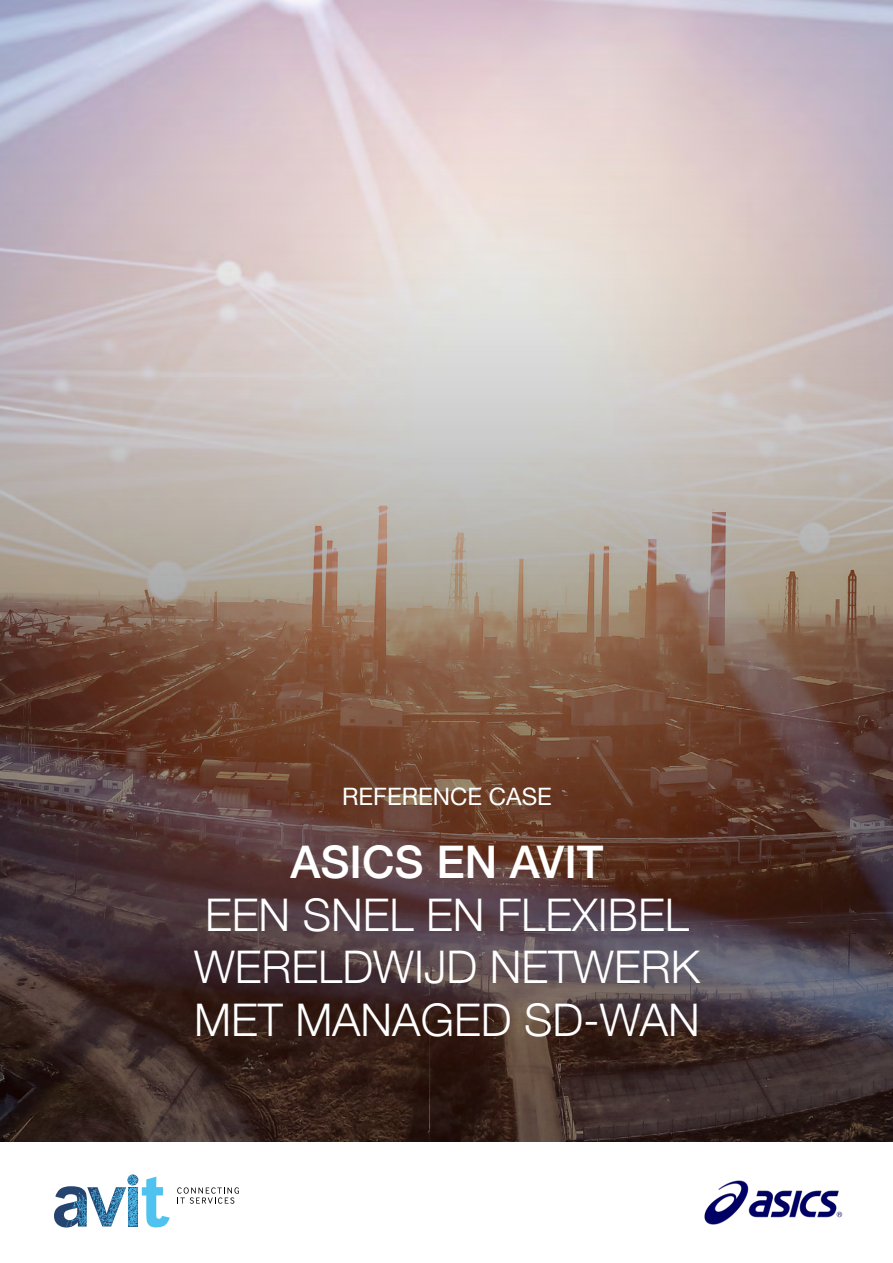
<style>
.page{position:relative;width:893px;height:1263px;background:#fff}
.page>*{position:absolute;margin:0;border:0;box-sizing:border-box;transform-origin:0 0}
.t1{font:300 45px/52.5px "Helvetica Neue";color:#fff}
.t2{font:500 45px "Helvetica Neue";color:#fff}
.t3{font:24px "Helvetica Neue";color:#fff}
</style>
<div class="page">
<img style="left:0;top:0;width:893px;height:1142px">
<svg style="left:54px;top:1174px;width:116px;height:53px"></svg>
<svg style="left:177px;top:1187px;width:62px;height:17px"></svg>
<img style="left:704px;top:1180px;width:138px;height:45px">
<p class="t3" style="left:342px;top:779px;width:211px">REFERENCE CASE</p>
<p class="t2" style="left:290px;top:826px;width:315px">ASICS EN AVIT</p>
<p class="t1" style="left:194px;top:885px;width:507px">EEN SNEL EN FLEXIBEL<br>WERELDWIJD NETWERK<br>MET MANAGED SD-WAN</p>
</div>
